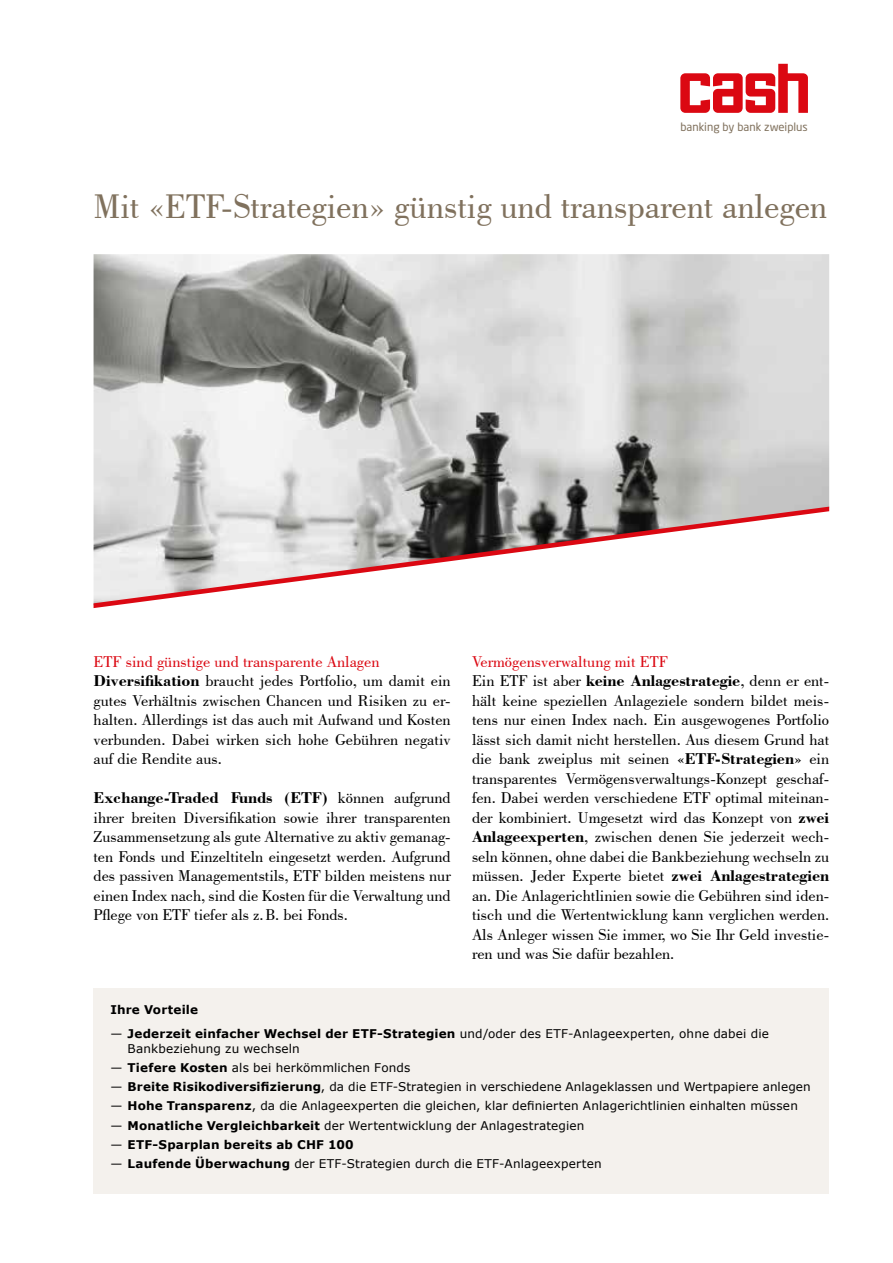
<style>
.page{position:relative;width:893px;height:1263px;background:#fff}
.page>*{position:absolute;margin:0;border:0;box-sizing:border-box;transform-origin:0 0}
.t1{font:36px "Bodoni BT";letter-spacing:-.005em;color:#80715d}
.t2{font:16.5px/19.5px "Bodoni BT";letter-spacing:-.005em;color:#000}
.t3{font:12px/15px "Verdana";letter-spacing:.01em;color:#000}
.t4{font:700 12px "Verdana";letter-spacing:.015em;color:#000}
.t5{font:11.25px "Neo Sans Pro";color:#80715d}
.s1{color:#db0812}
.s2{font-weight:700}
.s3{font-weight:400}
</style>
<div class="page">
<svg style="left:680px;top:64px;width:128px;height:49px"></svg>
<img style="left:94px;top:254px;width:735px;height:253px">
<div style="left:94px;top:988px;width:735px;height:205px;background:#f4f1ed"></div>
<svg style="left:94px;top:507px;width:735px;height:101px"></svg>
<p class="t5" style="left:680px;top:120px;width:129px">banking by bank zweiplus</p>
<h1 class="t1" style="left:94px;top:184px;width:735px">Mit «ETF-Strategien» günstig und transparent anlegen</h1>
<p class="t2" style="left:94px;top:651px;width:359px"><span class="s1">ETF sind günstige und transparente Anlagen </span><span class="s2">Diversifikation</span> braucht jedes Portfolio, um damit ein gutes Verhältnis zwischen Chancen und Risiken zu er&shy;halten. Allerdings ist das auch mit Aufwand und Kosten verbunden. Dabei wirken sich hohe Gebühren negativ auf die Rendite aus.</p>
<p class="t2" style="left:94px;top:788px;width:359px;text-align:justify"><span class="s2">Exchange-Traded Funds (ETF)</span> können aufgrund -ihrer breiten Diversifikation sowie ihrer transparenten Zusammensetzung als gute Alternative zu aktiv gemanag&shy;ten Fonds und Einzeltiteln eingesetzt werden. Aufgrund des passiven Managementstils, ETF bilden meistens nur einen Index nach, sind die Kosten für die Verwaltung und Pflege von ETF tiefer als z.B. bei Fonds.</p>
<p class="t2" style="left:472px;top:651px;width:359px"><span class="s1">Vermögensverwaltung mit ETF<br></span>Ein ETF ist aber <span class="s2">keine Anlagestrategie</span>, denn er ent&shy;hält keine speziellen Anlageziele sondern bildet meis&shy;tens nur einen Index nach. Ein ausgewogenes Portfolio lässt sich damit nicht herstellen. Aus diesem Grund hat die bank zweiplus mit seinen <span class="s2">«ETF-Strategien»</span> ein transparentes Vermögensverwaltungs-Konzept geschaf&shy;fen. Dabei werden verschiedene ETF optimal miteinan&shy;der kombiniert. Umgesetzt wird das Konzept von <span class="s2">zwei Anlageexperten</span>, zwischen denen Sie jederzeit wech&shy;seln können, ohne dabei die Bankbeziehung wechseln zu müssen. Jeder Experte bietet <span class="s2">zwei Anlagestrategien </span>an. Die Anlagerichtlinien sowie die Gebühren sind iden&shy;tisch und die Wertentwicklung kann verglichen werden.<br>Als Anleger wissen Sie immer, wo Sie Ihr Geld investie&shy;ren und was Sie dafür bezahlen.</p>
<p class="t4" style="left:111px;top:1002px;width:89px">Ihre Vorteile</p>
<p class="t3" style="left:128px;top:1026px;width:643px;text-indent:-17px">— <span class="s2">Jederzeit einfacher Wechsel der ETF-Strategien</span> und/oder des ETF-Anlageexperten, ohne dabei die<br>Bankbeziehung zu wechseln</p>
<p class="t3" style="left:111px;top:1060px;width:301px">— <span class="s2">Tiefere Kosten</span> als bei herkömmlichen Fonds</p>
<p class="t3" style="left:111px;top:1079px;width:702px">— <span class="s2">Breite Risikodiversifizierung</span>, da die ETF-Strategien in verschiedene Anlageklassen und Wertpapiere anlegen</p>
<p class="t3" style="left:111px;top:1098px;width:689px">— <span class="s2">Hohe Transparenz</span>, da die Anlageexperten die gleichen, klar definierten Anlagerichtlinien einhalten müssen</p>
<p class="t3" style="left:111px;top:1118px;width:475px">— <span class="s2">Monatliche Vergleichbarkeit</span> der Wertentwicklung der Anlagestrategien</p>
<p class="t4" style="left:111px;top:1136px;width:245px"><span class="s3">—</span> ETF-Sparplan bereits ab CHF 100</p>
<p class="t3" style="left:111px;top:1156px;width:493px">— <span class="s2">Laufende Überwachung</span> der ETF-Strategien durch die ETF-Anlageexperten</p>
</div>
